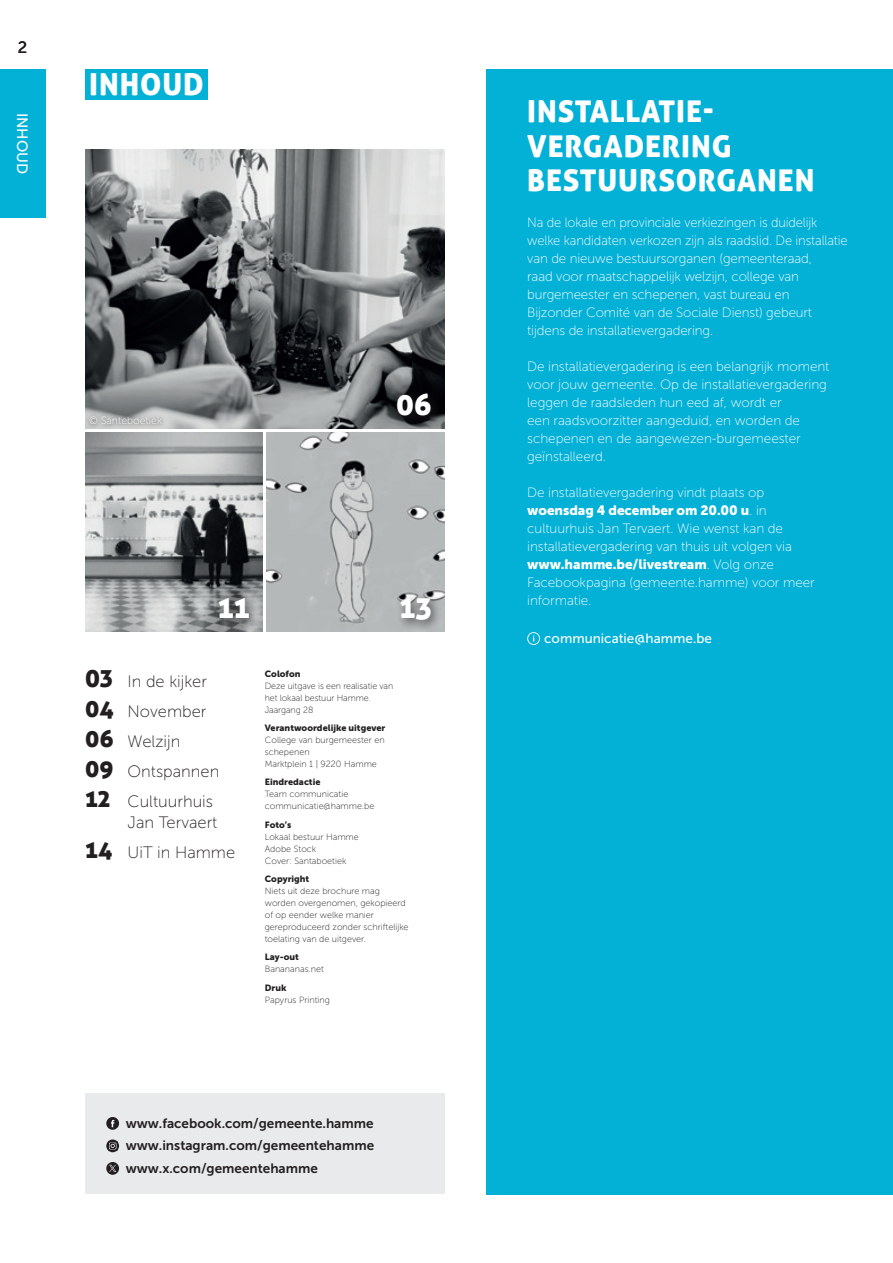
<style>
.page{position:relative;width:893px;height:1263px;background:#fff}
.page>*{position:absolute;margin:0;border:0;box-sizing:border-box;transform-origin:0 0}
.t1{font:30px/34.5px "Aller Display";letter-spacing:.03em;color:#fff}
.t2{font:16.5px/30px "Museo Sans 100";color:#231f20}
.t3{font:16.5px "Museo Sans 500";color:#231f20}
.t4{font:15px "Museo Sans 500";color:#fff}
.t5{font:13.5px/18px "Museo Sans 100";letter-spacing:-.005em;color:#fff}
.t6{font:13.5px/18px "Museo Sans 100";letter-spacing:-.005em;color:#fff;scale:.96 1}
.t7{font:13.5px/22.5px "Museo Sans 700";color:#231f20;text-align:justify}
.t8{font:13.5px "Museo Sans 900";letter-spacing:-.005em;color:#fff}
.t9{font:13.5px "Museo Sans 500";color:#fff}
.t10{font:10.5px "Museo Sans 100";color:#fff}
.t11{font:9px/12px "Museo Sans 100";color:#231f20}
.t12{font:9px "Museo Sans 900";color:#231f20}
.s1{font-family:"Aller Display";font-size:24px}
.s2{font-family:"Museo Sans 100"}
</style>
<div class="page">
<div style="left:0;top:69px;width:45px;height:149px;background:#03b1d7"></div>
<div style="left:487px;top:69px;width:406px;height:1125px;background:#03b1d7"></div>
<div style="left:85px;top:69px;width:123px;height:30px;background:#03b1d7"></div>
<img style="left:85px;top:433px;width:178px;height:198px">
<img style="left:267px;top:433px;width:178px;height:198px">
<img style="left:85px;top:150px;width:360px;height:278px">
<div style="left:391px;top:387px;width:52px;height:40px;background:#231f20;opacity:.75"></div>
<div style="left:395px;top:592px;width:47px;height:40px;background:#231f20;opacity:.75"></div>
<div style="left:213px;top:593px;width:48px;height:37px;background:#231f20;opacity:.75"></div>
<svg style="left:85px;top:412px;width:81px;height:17px"></svg>
<svg style="left:527px;top:632px;width:13px;height:13px"></svg>
<div style="left:85px;top:1093px;width:360px;height:101px;background:#e9eaeb"></div>
<svg style="left:106px;top:1117px;width:13px;height:13px"></svg>
<svg style="left:106px;top:1139px;width:13px;height:13px"></svg>
<svg style="left:106px;top:1162px;width:13px;height:13px"></svg>
<p class="t3" style="left:18px;top:38px;width:11px">2</p>
<p class="t4" style="left:30px;top:113px;width:63px;rotate:90deg">INHOUD</p>
<h1 class="t1" style="left:89px;top:67px;width:116px">INHOUD</h1>
<p class="t10" style="left:89px;top:415px;width:74px">© Santeboetiek</p>
<h1 class="t1" style="left:396px;top:387px;width:37px">06</h1>
<h1 class="t1" style="left:218px;top:590px;width:34px">11</h1>
<h1 class="t1" style="left:400px;top:590px;width:34px">13</h1>
<p class="t2" style="left:85px;top:667px;width:136px"><span class="s1">03</span> In de kijker<br><span class="s1">04</span> November<br><span class="s1">06</span> Welzijn<br><span class="s1">09</span> Ontspannen<br><span class="s1">12</span> Cultuurhuis</p>
<p class="t2" style="left:85px;top:808px;width:152px;text-indent:43px">Jan Tervaert<br><span class="s1">14</span> UiT in Hamme</p>
<p class="t12" style="left:265px;top:668px;width:37px">Colofon</p>
<p class="t11" style="left:265px;top:679px;width:130px">Deze uitgave is een realisatie van het lokaal bestuur Hamme.<br>Jaargang 28</p>
<p class="t12" style="left:265px;top:723px;width:122px">Verantwoordelijke uitgever</p>
<p class="t11" style="left:265px;top:734px;width:121px">College van burgemeester en schepenen<br>Marktplein 1 | 9220 Hamme</p>
<p class="t12" style="left:265px;top:777px;width:57px">Eindredactie</p>
<p class="t11" style="left:265px;top:788px;width:111px">Team communicatie communicatie@hamme.be</p>
<p class="t12" style="left:265px;top:819px;width:28px">Foto’s</p>
<p class="t11" style="left:265px;top:831px;width:96px">Lokaal bestuur Hamme<br>Adobe Stock<br>Cover: Santaboetiek</p>
<p class="t12" style="left:265px;top:874px;width:46px">Copyright</p>
<p class="t11" style="left:265px;top:885px;width:145px">Niets uit deze brochure mag worden overgenomen, gekopieerd of op eender welke manier gereproduceerd zonder schriftelijke toelating van de uitgever.</p>
<p class="t12" style="left:265px;top:952px;width:36px">Lay-out</p>
<p class="t11" style="left:265px;top:963px;width:60px">Banananas.net</p>
<p class="t12" style="left:265px;top:982px;width:23px">Druk</p>
<p class="t11" style="left:265px;top:994px;width:67px">Papyrus Printing</p>
<p class="t7" style="left:126px;top:1111px;width:250px">www.facebook.com/gemeente.hamme www.instagram.com/gemeentehamme www.x.com/gemeentehamme</p>
<h1 class="t1" style="left:527px;top:94px;width:289px">INSTALLATIE-<br>VERGADERING<br>BESTUURSORGANEN</h1>
<p class="t6" style="left:527px;top:214px;width:335px">Na de lokale en provinciale verkiezingen is duidelijk welke kandidaten verkozen zijn als raadslid. De installatie van de nieuwe bestuursorganen (gemeenteraad,<br>raad voor maatschappelijk welzijn, college van burgemeester en schepenen, vast bureau en Bijzonder Comité van de Sociale Dienst) gebeurt tijdens de installatievergadering.</p>
<p class="t5" style="left:527px;top:358px;width:304px">De installatievergadering is een belangrijk moment voor jouw gemeente. Op de installatievergadering leggen de raadsleden hun eed af, wordt er<br>een raadsvoorzitter aangeduid, en worden de schepenen en de aangewezen-burgemeester geïnstalleerd.</p>
<p class="t5" style="left:527px;top:484px;width:239px">De installatievergadering vindt plaats op</p>
<p class="t8" style="left:527px;top:503px;width:241px">woensdag 4 december om 20.00 u<span class="s2">. in</span></p>
<p class="t5" style="left:527px;top:520px;width:266px">cultuurhuis Jan Tervaert. Wie wenst kan de installatievergadering van thuis uit volgen via</p>
<p class="t8" style="left:527px;top:557px;width:248px">www.hamme.be/livestream<span class="s2">. Volg onze</span></p>
<p class="t5" style="left:527px;top:574px;width:289px">Facebookpagina (gemeente.hamme) voor meer informatie.</p>
<p class="t9" style="left:544px;top:631px;width:169px">communicatie@hamme.be</p>
</div>
